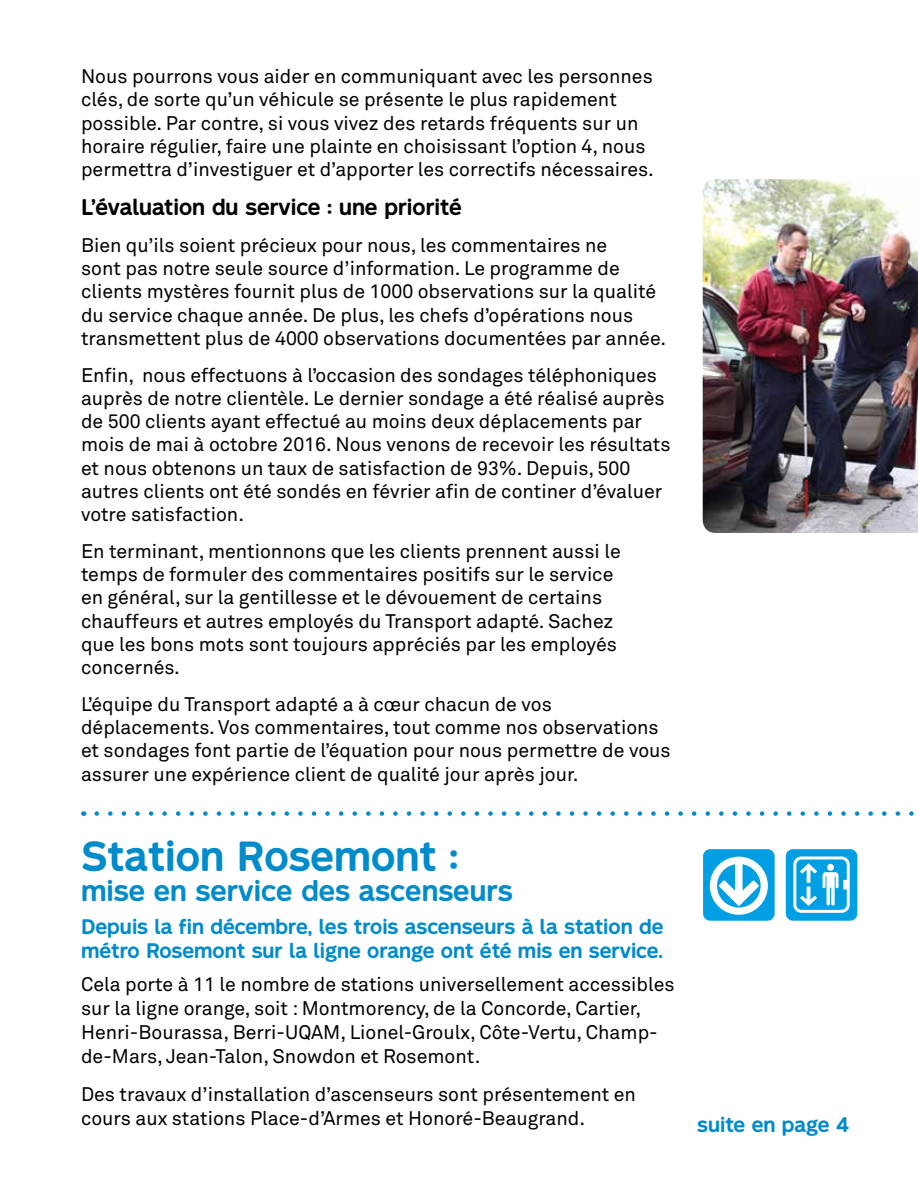
<style>
.page{position:relative;width:918px;height:1188px;background:#fff}
.page>*{position:absolute;margin:0;border:0;box-sizing:border-box;transform-origin:0 0}
.t1{font:700 39px "STM Montreal";color:#008bcb}
.t2{font:700 27px "STM Montreal";color:#008bcb}
.t3{font:700 21px "STM Montreal";color:#000}
.t4{font:19.5px/23.2px "Akkurat";color:#000}
.t5{font:700 19.5px/24px "STM Montreal";color:#008bcb}
</style>
<div class="page">
<svg style="left:97px;top:811px;width:817px;height:5px"></svg>
<img style="left:703px;top:179px;width:215px;height:354px">
<div style="left:703px;top:849px;width:72px;height:72px;background:#009fe3;border-radius:7px"></div>
<svg style="left:710px;top:857px;width:58px;height:58px"></svg>
<div style="left:786px;top:849px;width:71px;height:72px;background:#009fe3;border-radius:7px"></div>
<div style="left:793px;top:856px;width:57px;height:57px;border:3px solid #fff;border-radius:7px"></div>
<svg style="left:843px;top:880px;width:5px;height:9px"></svg>
<svg style="left:823px;top:864px;width:16px;height:42px"></svg>
<svg style="left:800px;top:863px;width:17px;height:43px"></svg>
<p class="t4" style="left:81px;top:64px;width:574px">Nous pourrons vous aider en communiquant avec les personnes clés, de sorte qu’un véhicule se présente le plus rapidement possible. Par contre, si vous vivez des retards fréquents sur un horaire régulier, faire une plainte en choisissant l’option 4, nous permettra d’investiguer et d’apporter les correctifs nécessaires.</p>
<p class="t3" style="left:81px;top:194px;width:382px">L’évaluation du service : une priorité</p>
<p class="t4" style="left:81px;top:233px;width:587px">Bien qu’ils soient précieux pour nous, les commentaires ne<br>sont pas notre seule source d’information. Le programme de clients mystères fournit plus de 1000 observations sur la qualité du service chaque année. De plus, les chefs d’opérations nous transmettent plus de 4000 observations documentées par année.</p>
<p class="t4" style="left:81px;top:363px;width:591px">Enfin, nous effectuons à l’occasion des sondages téléphoniques auprès de notre clientèle. Le dernier sondage a été réalisé auprès de 500 clients ayant effectué au moins deux déplacements par mois de mai à octobre 2016. Nous venons de recevoir les résultats et nous obtenons un taux de satisfaction de 93%. Depuis, 500 autres clients ont été sondés en février afin de continer d’évaluer votre satisfaction.</p>
<p class="t4" style="left:81px;top:539px;width:541px">En terminant, mentionnons que les clients prennent aussi le temps de formuler des commentaires positifs sur le service en général, sur la gentillesse et le dévouement de certains chauffeurs et autres employés du Transport adapté. Sachez que les bons mots sont toujours appréciés par les employés concernés.</p>
<p class="t4" style="left:81px;top:692px;width:591px">L’équipe du Transport adapté a à cœur chacun de vos déplacements. Vos commentaires, tout comme nos observations et sondages font partie de l’équation pour nous permettre de vous assurer une expérience client de qualité jour après jour.</p>
<h1 class="t1" style="left:81px;top:832px;width:379px">Station Rosemont :</h1>
<h2 class="t2" style="left:81px;top:874px;width:433px">mise en service des ascenseurs</h2>
<p class="t5" style="left:81px;top:915px;width:584px">Depuis la fin décembre, les trois ascenseurs à la station de métro Rosemont sur la ligne orange ont été mis en service.</p>
<p class="t4" style="left:81px;top:972px;width:595px;line-height:24px">Cela porte à 11 le nombre de stations universellement accessibles sur la ligne orange, soit : Montmorency, de la Concorde, Cartier, Henri-Bourassa, Berri-UQAM, Lionel-Groulx, Côte-Vertu, Champ&shy;de-Mars, Jean-Talon, Snowdon et Rosemont.</p>
<p class="t4" style="left:81px;top:1082px;width:556px;line-height:24px">Des travaux d’installation d’ascenseurs sont présentement en cours aux stations Place-d’Armes et Honoré-Beaugrand.</p>
<p class="t5" style="left:697px;top:1112px;width:154px">suite en page 4</p>
</div>
